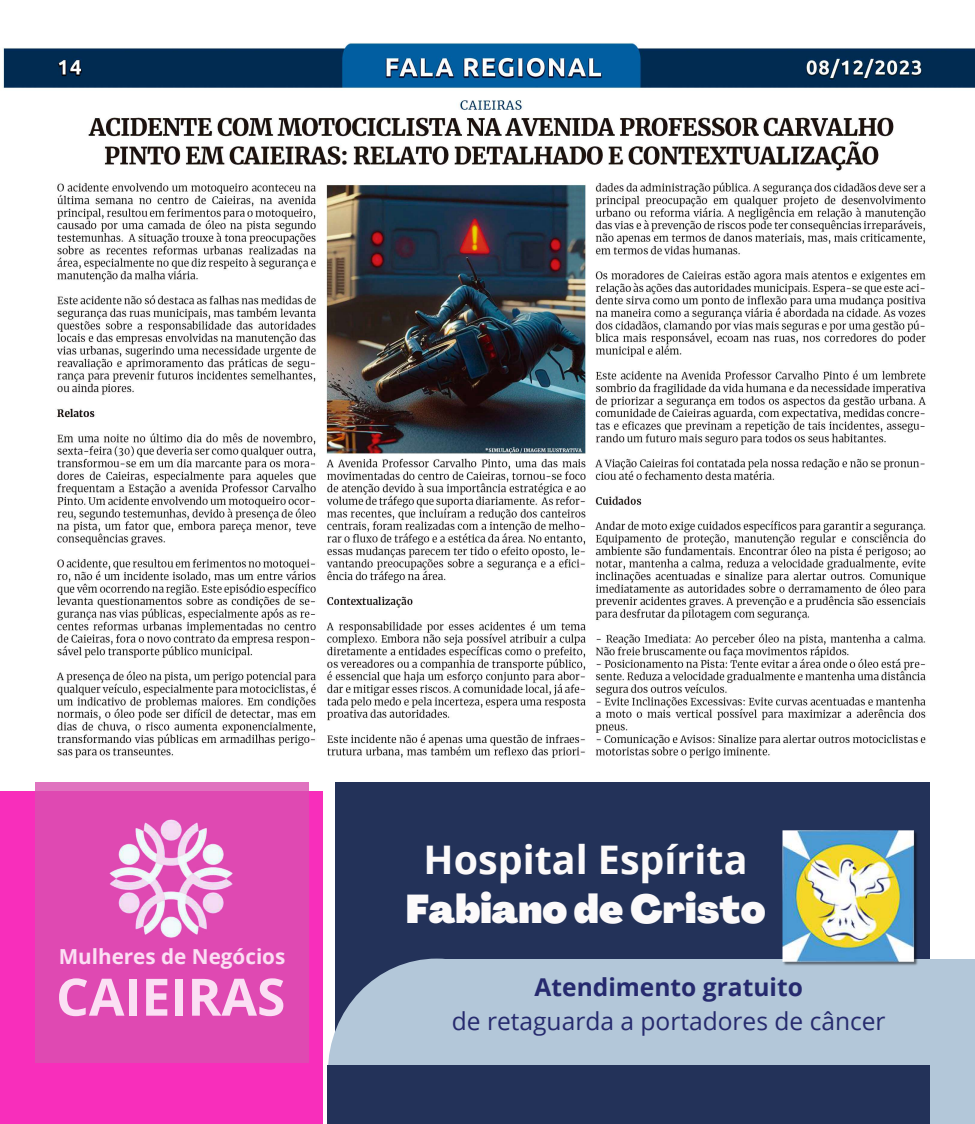
<style>
.page{position:relative;width:975px;height:1124px;background:#fff}
.page>*{position:absolute;margin:0;border:0;box-sizing:border-box;transform-origin:0 0}
.t1{font:700 51.52px "Open Sans";color:#fbdff4}
.t2{font:700 39.4px "Open Sans";color:#fcfafa}
.t3{font:900 39.4px "Agrandir";color:#fcfafa}
.t4{font:24.56px "Open Sans";color:#262a6e}
.t5{font:700 24.56px "Open Sans";color:#262a6e}
.t6{font:700 20.68px "Open Sans";color:#fbdff4}
</style>
<div class="page">
<img style="left:0;top:43px;width:974px;height:716px">
<div style="left:335px;top:782px;width:594px;height:273px;background:#233259"></div>
<svg style="left:328px;top:958px;width:108px;height:107px"></svg>
<div style="left:436px;top:958px;width:538px;height:165px;background:#b3c7d9"></div>
<img style="left:782px;top:830px;width:136px;height:136px">
<div style="left:328px;top:1065px;width:601px;height:58px;background:#233259"></div>
<div style="left:0;top:790px;width:322px;height:333px;background:#f82ebb"></div>
<div style="left:35px;top:782px;width:274px;height:280px;background:#df49b2"></div>
<img style="left:109px;top:819px;width:123px;height:117px">
<p class="t6" style="left:59px;top:941px;width:228px">Mulheres de Negócios</p>
<h1 class="t1" style="left:56px;top:960px;width:231px">CAIEIRAS</h1>
<h2 class="t2" style="left:423px;top:831px;width:325px">Hospital Espírita</h2>
<h2 class="t3" style="left:405px;top:893px;width:362px">Fabiano de Cristo</h2>
<p class="t5" style="left:534px;top:969px;width:270px">Atendimento gratuito</p>
<p class="t4" style="left:452px;top:1003px;width:435px">de retaguarda a portadores de câncer</p>
</div>
